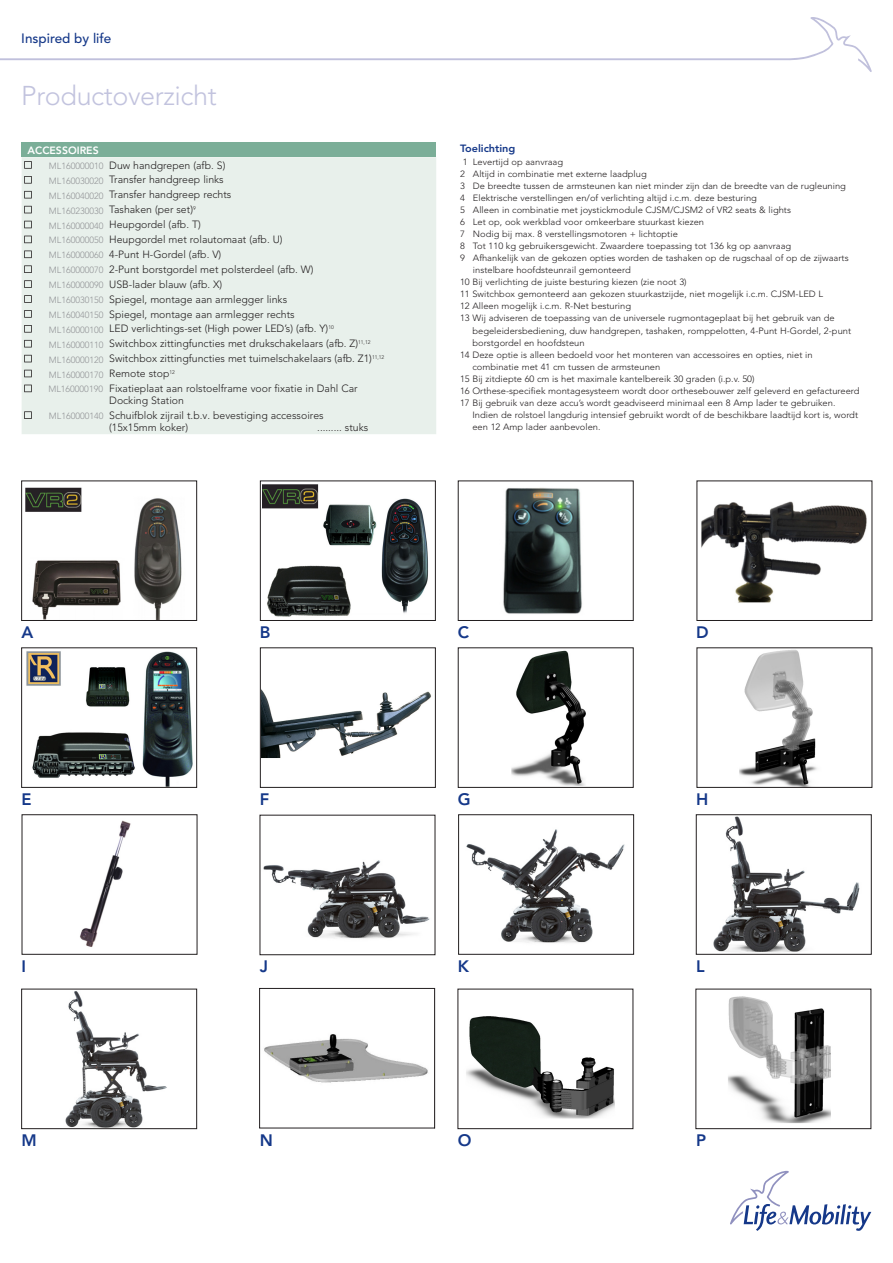
<style>
.page{position:relative;width:893px;height:1263px;background:#fff}
.page>*{position:absolute;margin:0;border:0;box-sizing:border-box;transform-origin:0 0}
.Normaal{font:300 27px "Avenir LT Std";letter-spacing:-.015em;color:#c2c3de}
.Kop{font:800 16.5px "Avenir LT Std";color:#153889}
.t1{font:500 13.5px "Avenir LT Std";color:#153889}
.Normaal-2{font:300 10.5px/12px "Avenir LT Std";color:#231f20}
.Normaal-3{font:800 10.5px "Avenir LT Std";color:#fff}
.Normaal-4{font:800 10.5px "Avenir LT Std";color:#153889;scale:1.04 1}
.Normaal-5{font:300 9.15px/12.1px "Avenir LT Std";color:#231f20}
.Normaal-6{font:300 9px/12px "Avenir LT Std";color:#231f20;scale:1.04 1}
.artikelnummer{font:300 9px "Avenir LT Std";color:#939598}
.s1{font-size:9px}
</style>
<div class="page">
<svg style="left:0;top:17px;width:872px;height:55px"></svg>
<div style="left:22px;top:142px;width:414px;height:15px;background:#7bae98"></div>
<div style="left:22px;top:157px;width:414px;height:277px;background:#e8f0eb"></div>
<svg style="left:24px;top:161px;width:8px;height:8px"></svg>
<svg style="left:24px;top:176px;width:8px;height:8px"></svg>
<svg style="left:24px;top:191px;width:8px;height:7px"></svg>
<svg style="left:24px;top:206px;width:8px;height:7px"></svg>
<svg style="left:24px;top:221px;width:8px;height:7px"></svg>
<svg style="left:24px;top:236px;width:8px;height:7px"></svg>
<svg style="left:24px;top:250px;width:8px;height:8px"></svg>
<svg style="left:24px;top:265px;width:8px;height:8px"></svg>
<svg style="left:24px;top:280px;width:8px;height:8px"></svg>
<svg style="left:24px;top:295px;width:8px;height:8px"></svg>
<svg style="left:24px;top:310px;width:8px;height:8px"></svg>
<svg style="left:24px;top:325px;width:8px;height:8px"></svg>
<svg style="left:24px;top:340px;width:8px;height:7px"></svg>
<svg style="left:24px;top:355px;width:8px;height:7px"></svg>
<svg style="left:24px;top:370px;width:8px;height:7px"></svg>
<svg style="left:24px;top:385px;width:8px;height:7px"></svg>
<svg style="left:24px;top:411px;width:8px;height:8px"></svg>
<svg style="left:730px;top:1171px;width:141px;height:60px"></svg>
<img style="left:25px;top:487px;width:157px;height:132px">
<div style="left:21px;top:480px;width:176px;height:141px;border:1px solid #231f20"></div>
<img style="left:503px;top:487px;width:79px;height:127px">
<div style="left:458px;top:480px;width:176px;height:141px;border:1px solid #231f20"></div>
<img style="left:262px;top:484px;width:167px;height:133px">
<div style="left:260px;top:480px;width:176px;height:141px;border:1px solid #231f20"></div>
<img style="left:701px;top:501px;width:166px;height:102px">
<img style="left:26px;top:651px;width:167px;height:135px">
<div style="left:21px;top:647px;width:176px;height:141px;border:1px solid #231f20"></div>
<img style="left:262px;top:690px;width:169px;height:68px">
<div style="left:260px;top:647px;width:176px;height:141px;border:1px solid #231f20"></div>
<img style="left:511px;top:650px;width:75px;height:136px">
<div style="left:458px;top:647px;width:176px;height:141px;border:1px solid #231f20"></div>
<img style="left:739px;top:650px;width:78px;height:136px">
<img style="left:713px;top:816px;width:147px;height:137px">
<div style="left:696px;top:814px;width:176px;height:141px;border:1px solid #231f20"></div>
<img style="left:263px;top:860px;width:167px;height:79px">
<img style="left:80px;top:820px;width:51px;height:127px">
<div style="left:22px;top:814px;width:175px;height:141px;border:1px solid #231f20"></div>
<img style="left:466px;top:829px;width:159px;height:114px">
<div style="left:458px;top:814px;width:176px;height:141px;border:1px solid #231f20"></div>
<img style="left:466px;top:1016px;width:149px;height:103px">
<img style="left:65px;top:991px;width:102px;height:136px">
<div style="left:21px;top:989px;width:176px;height:140px;border:1px solid #231f20"></div>
<img style="left:728px;top:996px;width:103px;height:127px">
<img style="left:264px;top:1034px;width:164px;height:49px">
<div style="left:259px;top:988px;width:176px;height:140px;border:1px solid #231f20"></div>
<p class="t1" style="left:21px;top:30px;width:92px">Inspired by life</p>
<p class="Normaal" style="left:21px;top:80px;width:197px">Productoverzicht</p>
<p class="Normaal-3" style="left:28px;top:144px;width:73px">ACCESSOIRES</p>
<p class="artikelnummer" style="left:49px;top:161px;width:56px">ML160000010</p>
<p class="Normaal-2" style="left:109px;top:159px;width:118px">Duw handgrepen (afb. S)</p>
<p class="artikelnummer" style="left:49px;top:175px;width:56px">ML160030020</p>
<p class="Normaal-2" style="left:109px;top:174px;width:116px">Transfer handgreep links</p>
<p class="artikelnummer" style="left:49px;top:190px;width:56px">ML160040020</p>
<p class="Normaal-2" style="left:109px;top:189px;width:124px">Transfer handgreep rechts</p>
<p class="artikelnummer" style="left:49px;top:205px;width:56px">ML160230030</p>
<p class="Normaal-2" style="left:109px;top:204px;width:88px">Tashaken (per set)<sup>9</sup></p>
<p class="artikelnummer" style="left:49px;top:220px;width:56px">ML160000040</p>
<p class="Normaal-2" style="left:109px;top:219px;width:93px">Heupgordel (afb. T)</p>
<p class="artikelnummer" style="left:49px;top:235px;width:56px">ML160000050</p>
<p class="Normaal-2" style="left:109px;top:233px;width:175px">Heupgordel met rolautomaat (afb. U)</p>
<p class="artikelnummer" style="left:49px;top:250px;width:56px">ML160000060</p>
<p class="Normaal-2" style="left:109px;top:248px;width:114px">4-Punt H-Gordel (afb. V)</p>
<p class="artikelnummer" style="left:49px;top:265px;width:56px">ML160000070</p>
<p class="Normaal-2" style="left:109px;top:263px;width:206px">2-Punt borstgordel met polsterdeel (afb. W)</p>
<p class="artikelnummer" style="left:49px;top:280px;width:56px">ML160000090</p>
<p class="Normaal-2" style="left:109px;top:278px;width:115px">USB-lader blauw (afb. X)</p>
<p class="artikelnummer" style="left:49px;top:295px;width:56px">ML160030150</p>
<p class="Normaal-2" style="left:109px;top:293px;width:179px">Spiegel, montage aan armlegger links</p>
<p class="artikelnummer" style="left:49px;top:309px;width:56px">ML160040150</p>
<p class="Normaal-2" style="left:109px;top:308px;width:187px">Spiegel, montage aan armlegger rechts</p>
<p class="artikelnummer" style="left:49px;top:324px;width:56px">ML160000100</p>
<p class="Normaal-2" style="left:109px;top:323px;width:226px">LED verlichtings-set (High power LED’s) (afb. Y)<sup>10</sup></p>
<p class="artikelnummer" style="left:49px;top:339px;width:56px">ML160000110</p>
<p class="Normaal-2" style="left:109px;top:338px;width:263px">Switchbox zittingfuncties met drukschakelaars (afb. Z)<sup>11,12</sup></p>
<p class="artikelnummer" style="left:49px;top:354px;width:56px">ML160000120</p>
<p class="Normaal-2" style="left:109px;top:353px;width:277px">Switchbox zittingfuncties met tuimelschakelaars (afb. Z1)<sup>11,12</sup></p>
<p class="artikelnummer" style="left:49px;top:369px;width:56px">ML160000170</p>
<p class="Normaal-2" style="left:109px;top:368px;width:67px">Remote stop<sup>12</sup></p>
<p class="artikelnummer" style="left:48px;top:384px;width:56px">ML160000190</p>
<p class="Normaal-2" style="left:109px;top:382px;width:250px">Fixatieplaat aan rolstoelframe voor fixatie in Dahl Car<br>Docking Station</p>
<p class="artikelnummer" style="left:49px;top:411px;width:56px">ML160000140</p>
<p class="Normaal-2" style="left:109px;top:409px;width:216px">Schuifblok zijrail t.b.v. bevestiging accessoires (15x15mm koker)</p>
<p class="Normaal-2" style="left:317px;top:421px;width:52px">......... stuks</p>
<p class="Normaal-4" style="left:460px;top:142px;width:55px">Toelichting</p>
<p class="Normaal-6" style="left:463px;top:156px;width:98px">1 Levertijd op aanvraag</p>
<p class="Normaal-6" style="left:460px;top:168px;width:181px">2 Altijd in combinatie met externe laadplug</p>
<p class="Normaal-6" style="left:460px;top:180px;width:373px">3 De breedte tussen de armsteunen kan niet minder zijn dan de breedte van de rugleuning</p>
<p class="Normaal-6" style="left:460px;top:192px;width:287px">4 Elektrische verstellingen en/of verlichting altijd i.c.m. deze besturing</p>
<p class="Normaal-6" style="left:460px;top:204px;width:320px">5 Alleen in combinatie met joystickmodule CJSM/CJSM2 of VR2 seats &amp; lights</p>
<p class="Normaal-6" style="left:460px;top:216px;width:236px">6 Let op, ook werkblad voor omkeerbare stuurkast kiezen</p>
<p class="Normaal-6" style="left:460px;top:228px;width:211px">7 Nodig bij max. 8 verstellingsmotoren + lichtoptie</p>
<p class="Normaal-6" style="left:460px;top:240px;width:320px">8 Tot 110 kg gebruikersgewicht. Zwaardere toepassing tot 136 kg op aanvraag</p>
<p class="Normaal-6" style="left:473px;top:252px;width:363px;text-indent:-13px">9 Afhankelijk van de gekozen opties worden de tashaken op de rugschaal of op de zijwaarts instelbare hoofdsteunrail gemonteerd</p>
<p class="Normaal-6" style="left:460px;top:276px;width:219px">10 Bij verlichting de juiste besturing kiezen (zie noot 3)</p>
<p class="Normaal-6" style="left:460px;top:288px;width:351px">11 Switchbox gemonteerd aan gekozen stuurkastzijde, niet mogelijk i.c.m. CJSM-LED L</p>
<p class="Normaal-6" style="left:460px;top:300px;width:166px">12 Alleen mogelijk i.c.m. R-Net besturing</p>
<p class="Normaal-5" style="left:472px;top:312px;width:380px;text-indent:-12px">13 Wij adviseren de toepassing van de universele rugmontageplaat bij het gebruik van de begeleidersbediening, duw handgrepen, tashaken, romppelotten, 4-Punt H-Gordel, 2-punt borstgordel en hoofdsteun</p>
<p class="Normaal-5" style="left:460px;top:348px;width:354px">14 Deze optie is alleen bedoeld voor het monteren van accessoires en opties, niet <span class="s1">in</span></p>
<p class="Normaal-6" style="left:472px;top:361px;width:182px">combinatie met 41 cm tussen de armsteunen</p>
<p class="Normaal-5" style="left:460px;top:373px;width:296px">15 Bij zitdiepte 60 cm is het maximale kantelbereik 30 graden (i.p.v. 50)</p>
<p class="Normaal-5" style="left:460px;top:385px;width:401px">16 Orthese-specifiek montagesysteem wordt door orthesebouwer zelf geleverd en gefactureerd</p>
<p class="Normaal-5" style="left:472px;top:397px;width:387px;text-indent:-12px">17 Bij gebruik van deze accu’s wordt geadviseerd minimaal een 8 Amp lader te gebruiken.<br>Indien de rolstoel langdurig intensief gebruikt wordt of de beschikbare laadtijd kort is, wordt een 12 Amp lader aanbevolen.</p>
<p class="Kop" style="left:22px;top:623px;width:13px">A</p>
<p class="Kop" style="left:260px;top:623px;width:12px">B</p>
<p class="Kop" style="left:458px;top:623px;width:13px">C</p>
<p class="Kop" style="left:696px;top:623px;width:14px">D</p>
<p class="Kop" style="left:22px;top:790px;width:12px">E</p>
<p class="Kop" style="left:260px;top:790px;width:11px">F</p>
<p class="Kop" style="left:458px;top:790px;width:14px">G</p>
<p class="Kop" style="left:696px;top:790px;width:14px">H</p>
<p class="Kop" style="left:22px;top:956px;width:6px">I</p>
<p class="Kop" style="left:260px;top:956px;width:10px">J</p>
<p class="Kop" style="left:458px;top:956px;width:13px">K</p>
<p class="Kop" style="left:696px;top:956px;width:10px">L</p>
<p class="Kop" style="left:22px;top:1131px;width:17px">M</p>
<p class="Kop" style="left:260px;top:1131px;width:15px">N</p>
<p class="Kop" style="left:458px;top:1131px;width:15px">O</p>
<p class="Kop" style="left:696px;top:1131px;width:12px">P</p>
</div>
